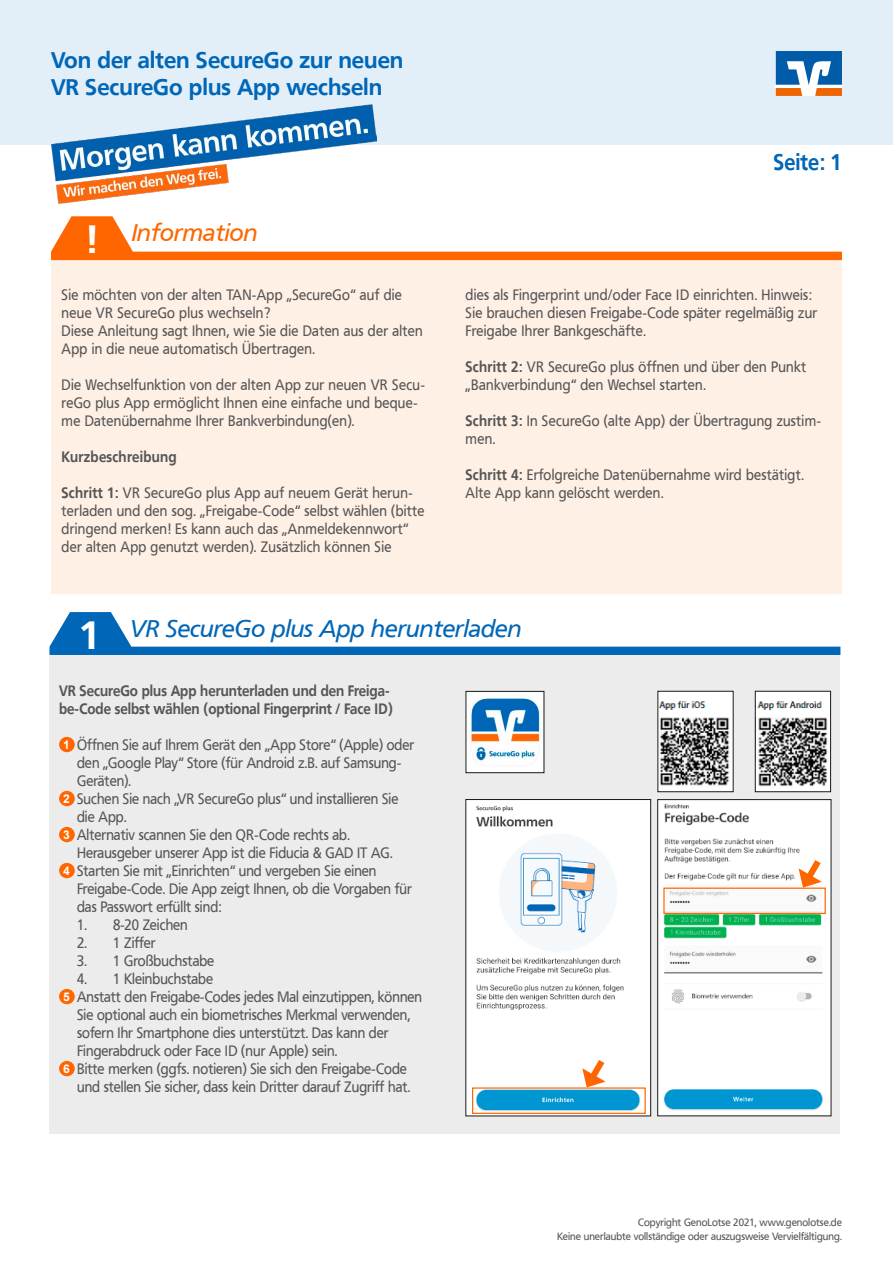
<style>
.page{position:relative;width:893px;height:1263px;background:#fff}
.page>*{position:absolute;margin:0;border:0;box-sizing:border-box;transform-origin:0 0}
.t1{font:700 39.3px "Frutiger VR";color:#fff}
.t2{font:italic 24px "Frutiger VR";color:#0066b7}
.t3{font:italic 24px "Frutiger VR";color:#f60}
.t4{font:700 22.5px/27px "Frutiger VR";color:#0066b7}
.t5{font:700 22.5px "Frutiger VR";color:#0066b7;scale:.9 1}
.t6{font:15px/18px "Frutiger VR";letter-spacing:.02em;color:#565655;scale:.9 1}
.t7{font:15px "Frutiger VR";color:#565655;scale:.9 1}
.t8{font:700 15px/18px "Frutiger VR";color:#565655;scale:.9 1}
.t9{font:15px "Frutiger VR";letter-spacing:-.005em;color:#565655;scale:.9 1}
.t10{font:700 15px "Frutiger VR";letter-spacing:.02em;color:#565655;scale:.9 1}
.t11{font:10.5px/13.5px "Frutiger VR";color:#565655;text-align:right;scale:.95 1}
.s1{font-weight:700}
.s2{font-family:"Arial";font-weight:700;font-size:12px;color:#fff}
</style>
<div class="page">
<div style="left:0;top:0;width:893px;height:145px;background:#e2eff8"></div>
<svg style="left:776px;top:51px;width:66px;height:45px;background:#6e8eac"></svg>
<img style="left:51px;top:105px;width:326px;height:99px">
<div style="left:51px;top:256px;width:791px;height:338px;background:#fff0e6"></div>
<svg style="left:51px;top:216px;width:791px;height:44px"></svg>
<div style="left:50px;top:651px;width:790px;height:483px;background:#ececec"></div>
<svg style="left:50px;top:612px;width:790px;height:43px"></svg>
<div style="left:59px;top:737px;width:16px;height:15px;background:#f60;border-radius:50%"></div>
<div style="left:59px;top:791px;width:16px;height:15px;background:#f60;border-radius:50%"></div>
<div style="left:59px;top:827px;width:16px;height:15px;background:#f60;border-radius:50%"></div>
<div style="left:59px;top:863px;width:16px;height:15px;background:#f60;border-radius:50%"></div>
<div style="left:59px;top:989px;width:16px;height:15px;background:#f60;border-radius:50%"></div>
<div style="left:59px;top:1061px;width:16px;height:15px;background:#f60;border-radius:50%"></div>
<img style="left:468px;top:693px;width:74px;height:78px">
<div style="left:466px;top:691px;width:78px;height:82px;border:1px solid #181716"></div>
<img style="left:468px;top:801px;width:181px;height:313px">
<div style="left:466px;top:799px;width:185px;height:317px;border:1px solid #181716"></div>
<img style="left:660px;top:693px;width:71px;height:97px">
<div style="left:658px;top:691px;width:75px;height:101px;border:1px solid #181716"></div>
<img style="left:757px;top:693px;width:72px;height:97px">
<div style="left:755px;top:691px;width:76px;height:101px;border:1px solid #181716"></div>
<img style="left:659px;top:801px;width:170px;height:313px">
<div style="left:657px;top:799px;width:174px;height:317px;border:1px solid #181716"></div>
<div style="left:472px;top:1087px;width:174px;height:27px;border:1px solid #f60"></div>
<svg style="left:582px;top:1053px;width:28px;height:35px"></svg>
<div style="left:663px;top:887px;width:163px;height:27px;border:1px solid #f60"></div>
<svg style="left:799px;top:853px;width:27px;height:35px"></svg>
<h3 class="t4" style="left:51px;top:47px;width:354px">Von der alten SecureGo zur neuen<br>VR SecureGo plus App wechseln</h3>
<h1 class="t1" style="left:86px;top:216px;width:12px">!</h1>
<h2 class="t3" style="left:132px;top:219px;width:127px">Information</h2>
<p class="t6" style="left:62px;top:286px;width:403px">Sie möchten von der alten TAN-App „SecureGo“ auf die neue VR SecureGo plus wechseln?<br>Diese Anleitung sagt Ihnen, wie Sie die Daten aus der alten App in die neue automatisch Übertragen.</p>
<p class="t6" style="left:62px;top:376px;width:405px">Die Wechselfunktion von der alten App zur neuen VR Secu&shy;reGo plus App ermöglicht Ihnen eine einfache und beque&shy;me Datenübernahme Ihrer Bankverbindung(en).</p>
<p class="t10" style="left:62px;top:447px;width:129px">Kurzbeschreibung</p>
<p class="t6" style="left:62px;top:484px;width:405px"><span class="s1">Schritt 1:</span> VR SecureGo plus App auf neuem Gerät herun&shy;terladen und den sog. „Freigabe-Code“ selbst wählen (bitte dringend merken! Es kann auch das „Anmeldekennwort“ der alten App genutzt werden). Zusätzlich können Sie</p>
<h3 class="t5" style="left:774px;top:149px;width:77px">Seite: 1</h3>
<p class="t6" style="left:466px;top:286px;width:392px">dies als Fingerprint und/oder Face ID einrichten. Hinweis:<br>Sie brauchen diesen Freigabe-Code später regelmäßig zur<br>Freigabe Ihrer Bankgeschäfte.</p>
<p class="t6" style="left:466px;top:358px;width:380px"><span class="s1">Schritt 2:</span> VR SecureGo plus öffnen und über den Punkt „Bankverbindung“ den Wechsel starten.</p>
<p class="t6" style="left:466px;top:412px;width:396px"><span class="s1">Schritt 3:</span> In SecureGo (alte App) der Übertragung zustim&shy;men.</p>
<p class="t6" style="left:466px;top:466px;width:377px"><span class="s1">Schritt 4:</span> Erfolgreiche Datenübernahme wird bestätigt.<br>Alte App kann gelöscht werden.</p>
<h2 class="t2" style="left:130px;top:614px;width:393px">VR SecureGo plus App herunterladen</h2>
<h1 class="t1" style="left:79px;top:611px;width:24px">1</h1>
<p class="t8" style="left:59px;top:681px;width:372px">VR SecureGo plus App herunterladen und den Freiga&shy;be-Code selbst wählen (optional Fingerprint / Face ID)</p>
<p class="t7" style="left:63px;top:735px;width:392px"><span class="s2">1</span> Öffnen Sie auf Ihrem Gerät den „App Store“ (Apple) oder</p>
<p class="t7" style="left:77px;top:753px;width:362px">den „Google Play“ Store (für Android z.B. auf Samsung-</p>
<p class="t7" style="left:77px;top:771px;width:62px">Geräten).</p>
<p class="t7" style="left:63px;top:789px;width:374px"><span class="s2">2</span> Suchen Sie nach „VR SecureGo plus“ und installieren Sie</p>
<p class="t6" style="left:77px;top:807px;width:56px">die App.</p>
<p class="t7" style="left:63px;top:825px;width:320px"><span class="s2">3</span> Alternativ scannen Sie den QR-Code rechts ab.</p>
<p class="t7" style="left:77px;top:843px;width:352px">Herausgeber unserer App ist die Fiducia &amp; GAD IT AG.</p>
<p class="t7" style="left:63px;top:861px;width:350px"><span class="s2">4</span> Starten Sie mit „Einrichten“ und vergeben Sie einen</p>
<p class="t7" style="left:77px;top:879px;width:374px">Freigabe-Code. Die App zeigt Ihnen, ob die Vorgaben für</p>
<p class="t7" style="left:77px;top:897px;width:162px">das Passwort erfüllt sind:</p>
<p class="t7" style="left:77px;top:915px;width:125px">1. 8-20 Zeichen</p>
<p class="t6" style="left:77px;top:933px;width:89px">2. 1 Ziffer</p>
<p class="t7" style="left:77px;top:951px;width:154px">3. 1 Großbuchstabe</p>
<p class="t7" style="left:77px;top:969px;width:153px">4. 1 Kleinbuchstabe</p>
<p class="t9" style="left:63px;top:987px;width:400px"><span class="s2">5</span> Anstatt den Freigabe-Codes jedes Mal einzutippen, können</p>
<p class="t7" style="left:77px;top:1005px;width:372px">Sie optional auch ein biometrisches Merkmal verwenden,</p>
<p class="t7" style="left:77px;top:1023px;width:348px">sofern Ihr Smartphone dies unterstützt. Das kann der</p>
<p class="t7" style="left:77px;top:1041px;width:291px">Fingerabdruck oder Face ID (nur Apple) sein.</p>
<p class="t7" style="left:63px;top:1059px;width:383px"><span class="s2">6</span> Bitte merken (ggfs. notieren) Sie sich den Freigabe-Code</p>
<p class="t7" style="left:77px;top:1077px;width:372px">und stellen Sie sicher, dass kein Dritter darauf Zugriff hat.</p>
<p class="t11" style="left:557px;top:1216px;width:301px">Copyright GenoLotse 2021, www.genolotse.de<br>Keine unerlaubte vollständige oder auszugsweise Vervielfältigung.</p>
</div>
